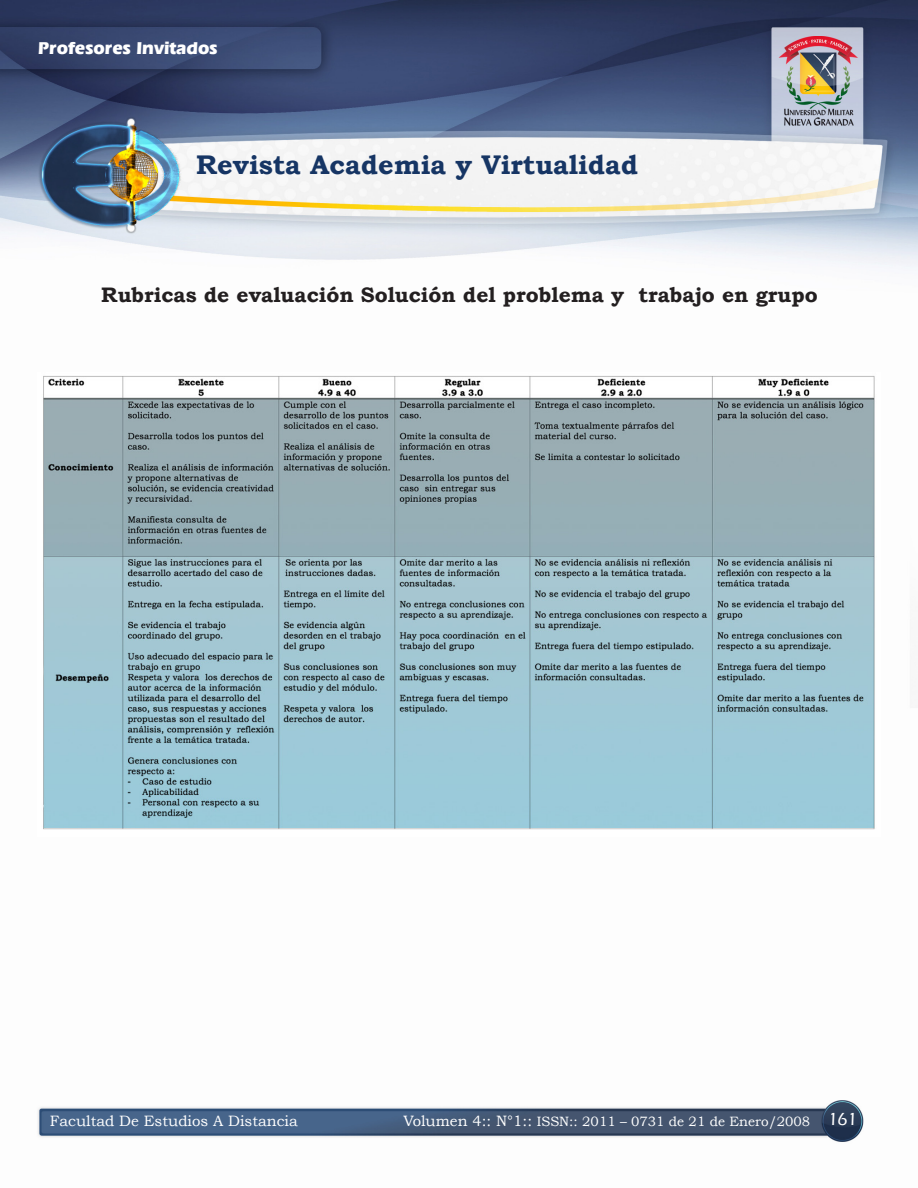
<style>
.page{position:relative;width:918px;height:1188px;background:#fff}
.page>*{position:absolute;margin:0;border:0;box-sizing:border-box;transform-origin:0 0}
.t1{font:700 27px "Bookman Old Style";color:#163564}
.Sub_titulos{font:700 21px "Bookman Old Style";color:#231f20}
.t2{font:700 18px "Eras IT Cby BT";color:#fff}
.t3{font:15px "Bookman Old Style";color:#fff}
.t4{font:13.5px "Bookman Old Style";color:#fff}
.s1{font-size:15px}
.s2{font-family:"Eras ITC";font-weight:500;font-size:18px}
</style>
<div class="page">
<img style="left:0;top:0;width:918px;height:1142px">
<img style="left:37px;top:373px;width:844px;height:463px">
<p class="t2" style="left:38px;top:37px;width:181px">Profesores Invitados</p>
<p class="t1" style="left:196px;top:149px;width:443px">Revista Academia y Virtualidad</p>
<p class="Sub_titulos" style="left:101px;top:283px;width:718px">Rubricas de evaluación Solución del problema y trabajo en grupo</p>
<p class="t3" style="left:50px;top:1113px;width:249px">Facultad De Estudios A Distancia</p>
<p class="t4" style="left:403px;top:1114px;width:456px"><span class="s1">Volumen 4:: N°1::</span> ISSN:: 2011 – 0731 de 21 de Enero/2008 <span class="s2">161</span></p>
</div>
